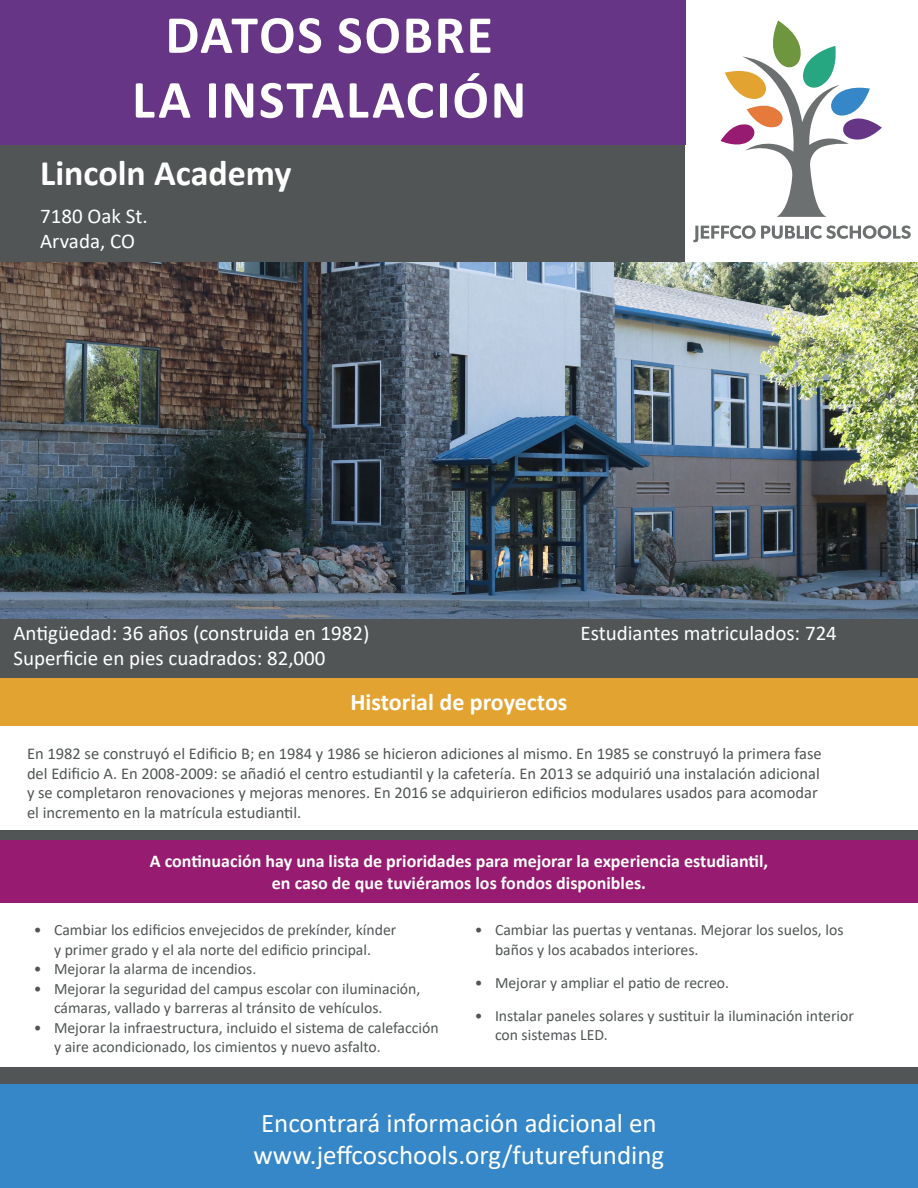
<style>
.page{position:relative;width:918px;height:1188px;background:#fff}
.page>*{position:absolute;margin:0;border:0;box-sizing:border-box;transform-origin:0 0}
.t1{font:700 54px/64.8px "Calibri";letter-spacing:.03em;color:#fff;text-align:center}
.t2{font:700 36px "Calibri";color:#fff}
.t3{font:27px/32.4px "Calibri";color:#fff}
.t4{font:700 24px "Calibri";color:#fff}
.t5{font:21px/25.2px "Calibri";color:#fff}
.t6{font:700 18px/21.6px "Calibri";color:#fff;text-align:center}
.t7{font:16.5px/19.8px "Calibri";color:#515556}
.t8{font:15.75px/19.5px "Calibri";color:#515556}
</style>
<div class="page">
<div style="left:0;top:1px;width:918px;height:1187px;background:#515556"></div>
<div style="left:686px;top:0;width:232px;height:263px;background:#fff"></div>
<svg style="left:721px;top:20px;width:161px;height:197px"></svg>
<svg style="left:693px;top:225px;width:218px;height:17px"></svg>
<div style="left:0;top:678px;width:918px;height:53px;background:#e2a330"></div>
<div style="left:0;top:840px;width:918px;height:75px;background:#961b71"></div>
<div style="left:0;top:0;width:685px;height:145px;background:#673586"></div>
<div style="left:0;top:1085px;width:918px;height:103px;background:#3687c7"></div>
<img style="left:0;top:263px;width:918px;height:356px">
<div style="left:0;top:726px;width:918px;height:103px;background:#fff"></div>
<div style="left:0;top:903px;width:918px;height:164px;background:#fff"></div>
<h1 class="t1" style="left:132px;top:2px;width:396px">DATOS SOBRE<br>LA INSTALACIÓN</h1>
<h2 class="t2" style="left:40px;top:148px;width:253px">Lincoln Academy</h2>
<h3 class="t5" style="left:40px;top:203px;width:109px">7180 Oak St.<br>Arvada, CO</h3>
<h3 class="t5" style="left:14px;top:620px;width:358px">Antigüedad: 36 años (construida en 1982)<br>Superficie en pies cuadrados: 82,000</h3>
<h3 class="t5" style="left:580px;top:620px;width:258px">Estudiantes matriculados: 724</h3>
<h3 class="t4" style="left:351px;top:685px;width:218px">Historial de proyectos</h3>
<p class="t7" style="left:27px;top:743px;width:796px">En 1982 se construyó el Edificio B; en 1984 y 1986 se hicieron adiciones al mismo. En 1985 se construyó la primera fase del Edificio A. En 2008-2009: se añadió el centro estudiantil y la cafetería. En 2013 se adquirió una instalación adicional y se completaron renovaciones y mejoras menores. En 2016 se adquirieron edificios modulares usados para acomodar el incremento en la matrícula estudiantil.</p>
<p class="t6" style="left:150px;top:850px;width:620px">A continuación hay una lista de prioridades para mejorar la experiencia estudiantil, en caso de que tuviéramos los fondos disponibles.</p>
<p class="t8" style="left:34px;top:920px;width:364px;text-align:center">• Cambiar los edificios envejecidos de prekínder, kínder y primer grado y el ala norte del edificio principal.</p>
<p class="t8" style="left:34px;top:959px;width:224px">• Mejorar la alarma de incendios.</p>
<p class="t8" style="left:54px;top:979px;width:368px;text-indent:-20px">• Mejorar la seguridad del campus escolar con iluminación, cámaras, vallado y barreras al tránsito de vehículos.</p>
<p class="t8" style="left:54px;top:1018px;width:386px;text-indent:-20px">• Mejorar la infraestructura, incluido el sistema de calefacción y aire acondicionado, los cimientos y nuevo asfalto.</p>
<p class="t8" style="left:495px;top:920px;width:350px;text-indent:-20px">• Cambiar las puertas y ventanas. Mejorar los suelos, los baños y los acabados interiores.</p>
<p class="t8" style="left:475px;top:973px;width:256px">• Mejorar y ampliar el patio de recreo.</p>
<p class="t8" style="left:495px;top:1006px;width:360px;text-indent:-20px">• Instalar paneles solares y sustituir la iluminación interior con sistemas LED.</p>
<h3 class="t3" style="left:254px;top:1106px;width:412px">Encontrará información adicional en www.jeffcoschools.org/futurefunding</h3>
</div>
